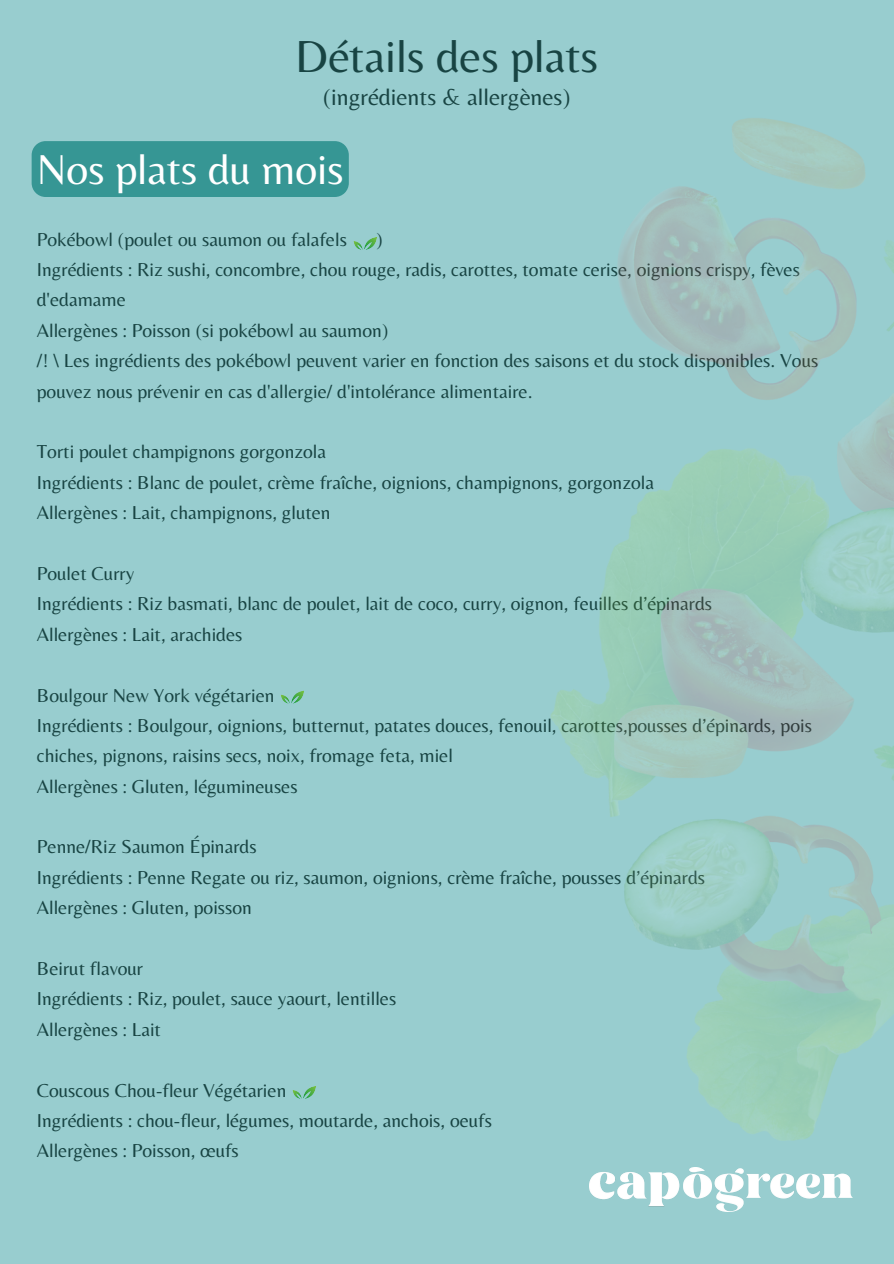
<style>
.page{position:relative;width:894px;height:1264px;background:#fff}
.page>*{position:absolute;margin:0;border:0;box-sizing:border-box;transform-origin:0 0}
.t1{font:46.65px "Belleza";color:#184443}
.t2{font:43.5px "Belleza";color:#fff}
.t3{font:24px "Belleza";color:#184443}
.t4{font:19.5px/30.3px "Belleza";color:#184443}
</style>
<div class="page">
<div style="left:0;top:0;width:893px;height:1263px;background:#98cdcf"></div>
<img style="left:589px;top:1167px;width:263px;height:44px">
<img style="left:551px;top:118px;width:342px;height:1023px">
<div style="left:32px;top:141px;width:317px;height:56px;background:#369694"></div>
<svg style="left:353px;top:237px;width:24px;height:13px"></svg>
<svg style="left:281px;top:690px;width:23px;height:14px"></svg>
<svg style="left:292px;top:1086px;width:24px;height:13px"></svg>
<p class="t1" style="left:295px;top:28px;width:304px">Détails des plats</p>
<p class="t3" style="left:323px;top:83px;width:249px">(ingrédients &amp; allergènes)</p>
<p class="t2" style="left:37px;top:144px;width:308px">Nos plats du mois</p>
<h2 class="t4" style="left:37px;top:224px;width:311px">Pokébowl (poulet ou saumon ou falafels</h2>
<h2 class="t4" style="left:376px;top:224px;width:8px">)</h2>
<p class="t4" style="left:37px;top:254px;width:764px">Ingrédients : Riz sushi, concombre, chou rouge, radis, carottes, tomate cerise, oignions crispy, fèves d'edamame</p>
<h1 class="t4" style="left:37px;top:315px;width:353px">Allergènes : Poisson (si pokébowl au saumon)</h1>
<p class="t4" style="left:37px;top:345px;width:782px">/! \ Les ingrédients des pokébowl peuvent varier en fonction des saisons et du stock disponibles. Vous pouvez nous prévenir en cas d'allergie/ d'intolérance alimentaire.</p>
<p class="t4" style="left:37px;top:436px;width:290px">Torti poulet champignons gorgonzola</p>
<p class="t4" style="left:37px;top:467px;width:618px">Ingrédients : Blanc de poulet, crème fraîche, oignions, champignons, gorgonzola</p>
<p class="t4" style="left:37px;top:497px;width:295px">Allergènes : Lait, champignons, gluten</p>
<p class="t4" style="left:37px;top:558px;width:99px">Poulet Curry</p>
<p class="t4" style="left:37px;top:588px;width:676px">Ingrédients : Riz basmati, blanc de poulet, lait de coco, curry, oignon, feuilles d’épinards</p>
<p class="t4" style="left:37px;top:618px;width:207px">Allergènes : Lait, arachides</p>
<p class="t4" style="left:37px;top:679px;width:239px">Boulgour New York végétarien</p>
<p class="t4" style="left:37px;top:710px;width:776px">Ingrédients : Boulgour, oignions, butternut, patates douces, fenouil, carottes,pousses d’épinards, pois chiches, pignons, raisins secs, noix, fromage feta, miel</p>
<p class="t4" style="left:37px;top:770px;width:262px">Allergènes : Gluten, légumineuses</p>
<p class="t4" style="left:37px;top:831px;width:221px">Penne/Riz Saumon Épinards</p>
<p class="t4" style="left:37px;top:861px;width:669px">Ingrédients : Penne Regate ou riz, saumon, oignions, crème fraîche, pousses d’épinards</p>
<p class="t4" style="left:37px;top:892px;width:216px">Allergènes : Gluten, poisson</p>
<p class="t4" style="left:37px;top:953px;width:108px">Beirut flavour</p>
<p class="t4" style="left:37px;top:983px;width:361px">Ingrédients : Riz, poulet, sauce yaourt, lentilles</p>
<p class="t4" style="left:37px;top:1013px;width:126px">Allergènes : Lait</p>
<p class="t4" style="left:37px;top:1074px;width:251px">Couscous Chou-fleur Végétarien</p>
<p class="t4" style="left:37px;top:1104px;width:456px">Ingrédients : chou-fleur, légumes, moutarde, anchois, oeufs</p>
<p class="t4" style="left:37px;top:1135px;width:203px">Allergènes : Poisson, œufs</p>
</div>
